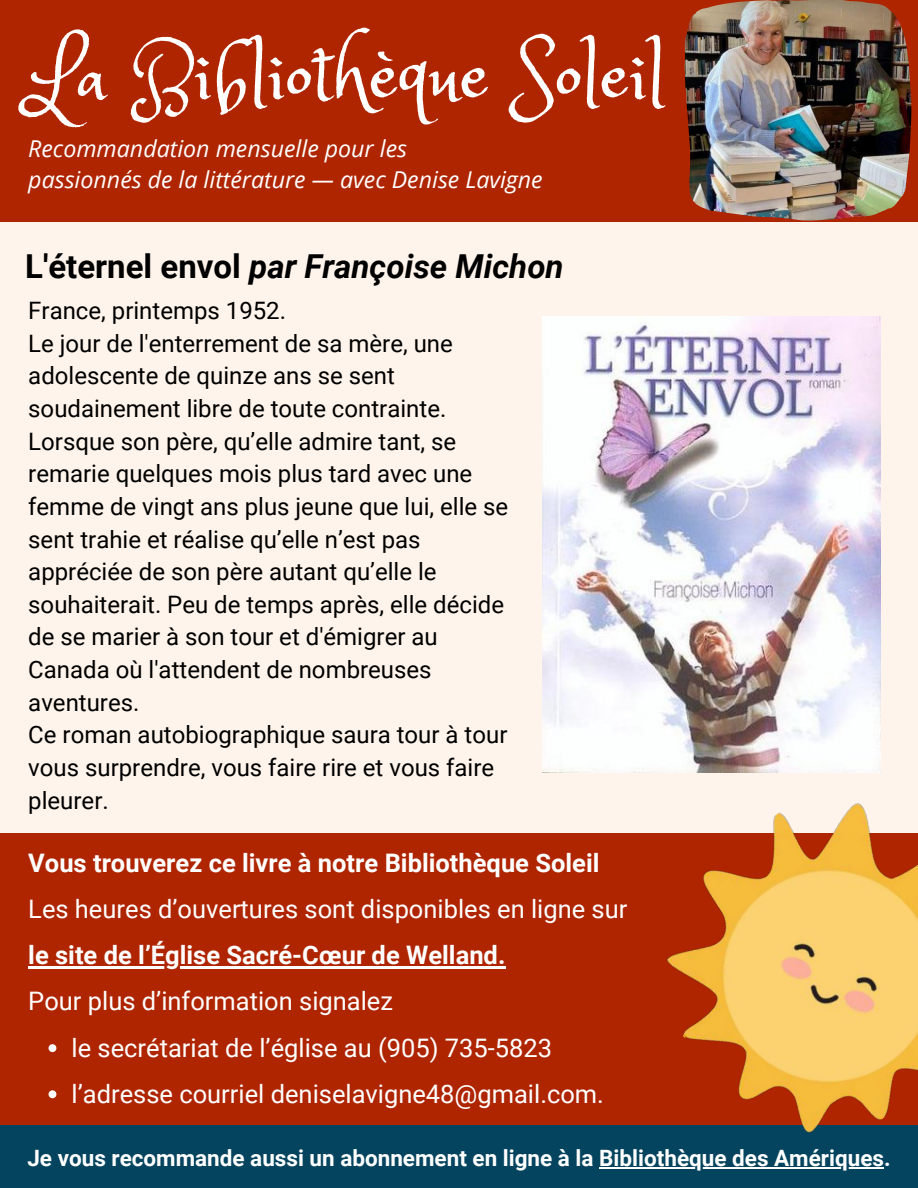
<style>
.page{position:relative;width:918px;height:1188px;background:#fff4eb}
.page>*{position:absolute;margin:0;border:0;box-sizing:border-box;transform-origin:0 0}
.t1{font:81.6px "Princess Sofia";color:#fff}
.t2{font:italic 700 33px "Roboto";color:#000}
.t3{font:25.5px/46.2px "Roboto";color:#fff}
.t4{font:700 25.5px "Roboto";color:#fff}
.t5{font:24px/32.7px "Roboto";color:#000}
.t6{font:italic 23.25px/31.5px "Open Sans";color:#fff}
.t7{font:700 22.5px "Roboto";color:#fff}
.s1{font-style:normal}
</style>
<div class="page">
<div style="left:0;top:0;width:918px;height:222px;background:#af2500"></div>
<div style="left:0;top:1125px;width:918px;height:63px;background:#05445e"></div>
<div style="left:0;top:833px;width:918px;height:292px;background:#af2500"></div>
<img style="left:666px;top:751px;width:252px;height:382px">
<img style="left:685px;top:0;width:226px;height:220px">
<img style="left:543px;top:316px;width:337px;height:457px">
<hr style="left:599px;top:1167px;width:285px;height:2px;background:#fff">
<svg style="left:49px;top:1044px;width:7px;height:8px"></svg>
<svg style="left:49px;top:1090px;width:7px;height:8px"></svg>
<hr style="left:28px;top:967px;width:477px;height:2px;background:#fff">
<h1 class="t1" style="left:28px;top:22px;width:639px">La Bibliothèque Soleil</h1>
<p class="t6" style="left:28px;top:132px;width:516px">Recommandation mensuelle pour les<br>passionnés de la littérature — avec Denise Lavigne</p>
<h2 class="t2" style="left:25px;top:247px;width:540px"><span class="s1">L'éternel envol</span> par Françoise Michon</h2>
<p class="t5" style="left:28px;top:295px;width:481px">France, printemps 1952.<br>Le jour de l'enterrement de sa mère, une adolescente de quinze ans se sent soudainement libre de toute contrainte.<br>Lorsque son père, qu’elle admire tant, se remarie quelques mois plus tard avec une femme de vingt ans plus jeune que lui, elle se sent trahie et réalise qu’elle n’est pas appréciée de son père autant qu’elle le souhaiterait. Peu de temps après, elle décide de se marier à son tour et d'émigrer au Canada où l'attendent de nombreuses aventures.<br>Ce roman autobiographique saura tour à tour vous surprendre, vous faire rire et vous faire pleurer.</p>
<p class="t4" style="left:28px;top:848px;width:573px">Vous trouverez ce livre à notre Bibliothèque Soleil</p>
<p class="t3" style="left:28px;top:886px;width:601px">Les heures d’ouvertures sont disponibles en ligne sur</p>
<p class="t4" style="left:28px;top:941px;width:479px">le site de l’Église Sacré-Cœur de Welland.</p>
<p class="t3" style="left:28px;top:979px;width:366px">Pour plus d’information signalez</p>
<p class="t3" style="left:72px;top:1025px;width:534px">le secrétariat de l’église au (905) 735-5823 l’adresse courriel deniselavigne48@gmail.com.</p>
<p class="t7" style="left:27px;top:1145px;width:865px">Je vous recommande aussi un abonnement en ligne à la Bibliothèque des Amériques.</p>
</div>
